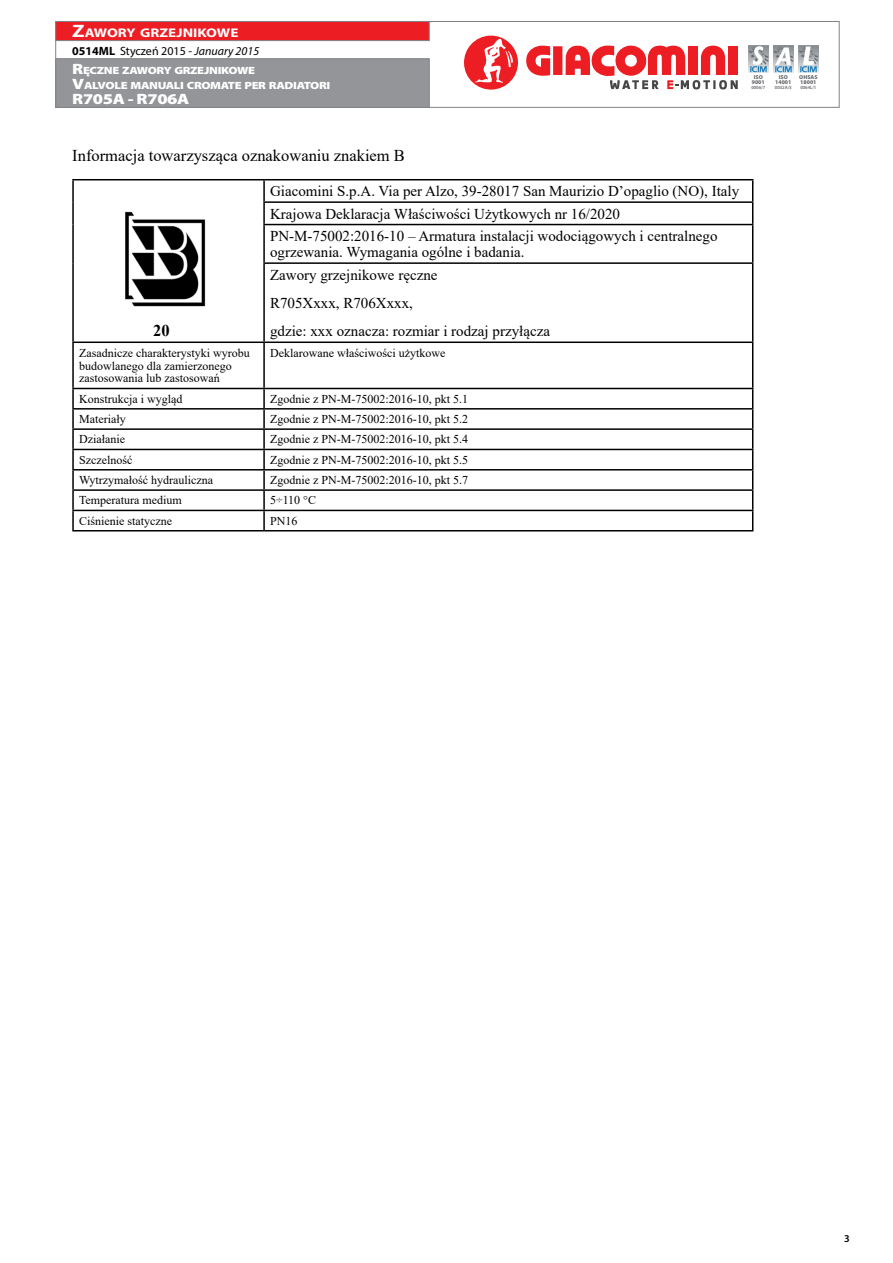
<style>
.page{position:relative;width:893px;height:1263px;background:#fff}
.page>*{position:absolute;margin:0;border:0;box-sizing:border-box;transform-origin:0 0}
.t1{font:16.5px "Times New Roman";color:#000}
.t2{font:700 16.5px "Times New Roman";color:#000}
.t3{font:15px/22.4px "Times New Roman";color:#000}
.t4{font:900 15px "Myriad Pro";letter-spacing:-.02em;color:#fff;scale:1.2 1}
.t5{font:700 12.6px "Myriad Pro";color:#fff;scale:1.2 1}
.t6{font:12px/12.9px "Times New Roman";color:#000}
.t7{font:12px "Myriad Pro";color:#000}
.t8{font:900 10.5px/15px "Myriad Pro";letter-spacing:-.03em;color:#fff;scale:1.2 1}
.t9{font:600 10.5px "Myriad Pro";color:#000}
.t10{font:900 5.7px/4.8px "Myriad Pro";color:#6d6e71;text-align:center}
.t11{font:600 4.8px "Myriad Pro";letter-spacing:-.02em;color:#6d6e71}
.s1{font-size:18px}
.s2{font-size:15px}
.s3{font-weight:700}
.s4{font-style:italic}
</style>
<div class="page">
<div style="left:55px;top:21px;width:784px;height:87px;background:#fff;border:1px solid #808285"></div>
<div style="left:55px;top:58px;width:374px;height:50px;background:#939598;border:1px solid #808285"></div>
<div style="left:55px;top:21px;width:374px;height:20px;background:#ed1d24;border:1px solid #808285"></div>
<svg style="left:526px;top:46px;width:24px;height:30px"></svg>
<div style="left:553px;top:46px;width:9px;height:29px;background:#ed1d24"></div>
<svg style="left:566px;top:45px;width:172px;height:44px"></svg>
<svg style="left:464px;top:35px;width:54px;height:55px"></svg>
<img style="left:773px;top:45px;width:21px;height:28px">
<img style="left:798px;top:45px;width:21px;height:28px">
<img style="left:748px;top:45px;width:20px;height:28px">
<hr style="left:72px;top:179px;width:192px;height:1px;background:#000">
<hr style="left:72px;top:180px;width:2px;height:22px;background:#000">
<hr style="left:264px;top:179px;width:489px;height:1px;background:#000">
<hr style="left:263px;top:180px;width:2px;height:21px;background:#000">
<hr style="left:72px;top:202px;width:2px;height:23px;background:#000">
<hr style="left:263px;top:201px;width:490px;height:2px;background:#000">
<hr style="left:263px;top:203px;width:2px;height:21px;background:#000">
<svg style="left:752px;top:180px;width:1px;height:44px"></svg>
<hr style="left:72px;top:225px;width:2px;height:38px;background:#000">
<hr style="left:263px;top:224px;width:490px;height:1px;background:#000">
<hr style="left:263px;top:225px;width:2px;height:37px;background:#000">
<hr style="left:752px;top:225px;width:1px;height:37px;background:#000">
<hr style="left:72px;top:263px;width:2px;height:78px;background:#000">
<hr style="left:263px;top:262px;width:490px;height:2px;background:#000">
<hr style="left:263px;top:264px;width:2px;height:77px;background:#000">
<hr style="left:752px;top:264px;width:1px;height:77px;background:#000">
<hr style="left:72px;top:341px;width:192px;height:2px;background:#000">
<hr style="left:72px;top:343px;width:2px;height:45px;background:#000">
<hr style="left:264px;top:341px;width:489px;height:2px;background:#000">
<hr style="left:263px;top:343px;width:2px;height:45px;background:#000">
<hr style="left:752px;top:343px;width:1px;height:45px;background:#000">
<hr style="left:72px;top:388px;width:192px;height:1px;background:#000">
<hr style="left:264px;top:388px;width:489px;height:1px;background:#000">
<hr style="left:72px;top:408px;width:192px;height:2px;background:#000">
<hr style="left:264px;top:408px;width:489px;height:2px;background:#000">
<hr style="left:72px;top:428px;width:192px;height:2px;background:#000">
<hr style="left:264px;top:428px;width:489px;height:2px;background:#000">
<hr style="left:72px;top:449px;width:192px;height:1px;background:#000">
<hr style="left:264px;top:449px;width:489px;height:1px;background:#000">
<hr style="left:72px;top:469px;width:192px;height:1px;background:#000">
<hr style="left:264px;top:469px;width:489px;height:1px;background:#000">
<hr style="left:72px;top:489px;width:192px;height:2px;background:#000">
<hr style="left:264px;top:489px;width:489px;height:2px;background:#000">
<hr style="left:72px;top:510px;width:192px;height:1px;background:#000">
<svg style="left:72px;top:389px;width:2px;height:141px"></svg>
<hr style="left:264px;top:510px;width:489px;height:1px;background:#000">
<svg style="left:263px;top:389px;width:2px;height:141px"></svg>
<svg style="left:752px;top:389px;width:1px;height:141px"></svg>
<hr style="left:72px;top:530px;width:192px;height:1px;background:#000">
<hr style="left:264px;top:530px;width:489px;height:1px;background:#000">
<img style="left:125px;top:211px;width:80px;height:95px">
<p class="t5" style="left:72px;top:25px;width:140px"><span class="s1">Z</span>AWORY GRZEJNIKOWE</p>
<p class="t8" style="left:72px;top:62px;width:216px"><span class="s2">R</span>ĘCZNE ZAWORY GRZEJNIKOWE<br><span class="s2">V</span>ALVOLE MANUALI CROMATE PER RADIATORI</p>
<p class="t4" style="left:72px;top:89px;width:99px">R705A - R706A</p>
<p class="t7" style="left:72px;top:43px;width:188px"><span class="s3">0514ML</span> Styczeń 2015 - <span class="s4">January 2015</span></p>
<p class="t10" style="left:752px;top:75px;width:15px">ISO<br>9001</p>
<p class="t11" style="left:751px;top:84px;width:15px">0006/7</p>
<p class="t10" style="left:775px;top:75px;width:18px">ISO<br>14001</p>
<p class="t11" style="left:775px;top:84px;width:18px">0032A/3</p>
<p class="t10" style="left:799px;top:75px;width:20px;text-align:left">OHSAS<br>18001</p>
<p class="t11" style="left:800px;top:84px;width:18px">0064L/1</p>
<h1 class="t1" style="left:72px;top:144px;width:334px">Informacja towarzysząca oznakowaniu znakiem B</h1>
<h1 class="t2" style="left:153px;top:319px;width:18px">20</h1>
<p class="t3" style="left:270px;top:179px;width:471px">Giacomini S.p.A. Via per Alzo, 39-28017 San Maurizio D’opaglio (NO), Italy<br>Krajowa Deklaracja Właściwości Użytkowych nr 16/2020<br>PN-M-75002:2016-10 – Armatura instalacji wodociągowych i centralnego</p>
<p class="t3" style="left:270px;top:240px;width:256px">ogrzewania. Wymagania ogólne i badania.<br>Zawory grzejnikowe ręczne</p>
<p class="t3" style="left:270px;top:288px;width:281px;line-height:28.2px">R705Xxxx, R706Xxxx,<br>gdzie: xxx oznacza: rozmiar i rodzaj przyłącza</p>
<p class="t6" style="left:79px;top:346px;width:172px">Zasadnicze charakterystyki wyrobu budowlanego dla zamierzonego zastosowania lub zastosowań</p>
<p class="t6" style="left:270px;top:346px;width:177px">Deklarowane właściwości użytkowe</p>
<p class="t6" style="left:79px;top:392px;width:105px">Konstrukcja i wygląd</p>
<p class="t6" style="left:270px;top:392px;width:199px">Zgodnie z PN-M-75002:2016-10, pkt 5.1</p>
<p class="t6" style="left:79px;top:412px;width:48px">Materiały</p>
<p class="t6" style="left:270px;top:412px;width:199px">Zgodnie z PN-M-75002:2016-10, pkt 5.2</p>
<p class="t6" style="left:79px;top:433px;width:47px">Działanie</p>
<p class="t6" style="left:270px;top:433px;width:199px">Zgodnie z PN-M-75002:2016-10, pkt 5.4</p>
<p class="t6" style="left:79px;top:453px;width:55px">Szczelność</p>
<p class="t6" style="left:270px;top:453px;width:199px">Zgodnie z PN-M-75002:2016-10, pkt 5.5</p>
<p class="t6" style="left:79px;top:473px;width:136px">Wytrzymałość hydrauliczna</p>
<p class="t6" style="left:270px;top:473px;width:199px">Zgodnie z PN-M-75002:2016-10, pkt 5.7</p>
<p class="t6" style="left:79px;top:494px;width:104px">Temperatura medium</p>
<p class="t6" style="left:270px;top:494px;width:47px">5÷110 °C</p>
<p class="t6" style="left:79px;top:514px;width:94px">Ciśnienie statyczne</p>
<p class="t6" style="left:270px;top:514px;width:29px">PN16</p>
<p class="t9" style="left:844px;top:1231px;width:7px">3</p>
</div>
